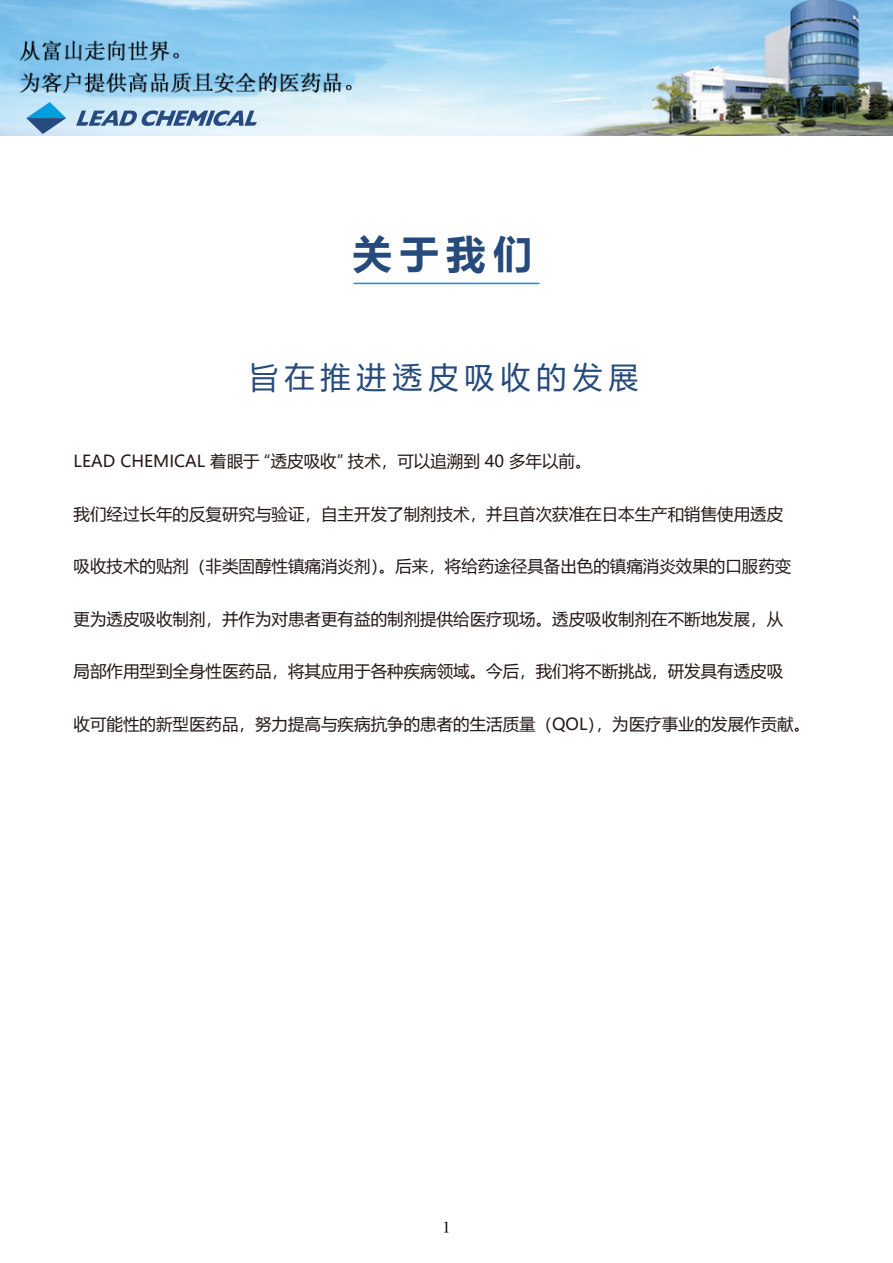
<style>
.page{position:relative;width:893px;height:1263px;background:#fff}
.page>*{position:absolute;margin:0;border:0;box-sizing:border-box;transform-origin:0 0}
.t1{font:700 39px "Microsoft Ya Hei UI";color:#264a7b}
.t2{font:30px "Microsoft Ya Hei UI";letter-spacing:.2em;color:#264a7b}
.t3{font:16.5px "Microsoft Ya Hei UI";color:#231815}
.t4{font:15px "Hira Min Pro N W3";color:#000}
</style>
<div class="page">
<img style="left:0;top:0;width:893px;height:136px">
<hr style="left:353px;top:283px;width:186px;height:1px;background:#1692cf">
<svg style="left:26px;top:102px;width:40px;height:32px"></svg>
<svg style="left:76px;top:110px;width:181px;height:16px;background:#7e9aba"></svg>
<h1 class="t1" style="left:353px;top:227px;width:181px">关于我们</h1>
<h2 class="t2" style="left:248px;top:357px;width:391px">旨在推进透皮吸收的发展</h2>
<p class="t3" style="left:74px;top:450px;width:519px">LEAD CHEMICAL 着眼于 “透皮吸收” 技术，可以追溯到 40 多年以前。</p>
<p class="t3" style="left:74px;top:503px;width:711px">我们经过长年的反复研究与验证，自主开发了制剂技术，并且首次获准在日本生产和销售使用透皮</p>
<p class="t3" style="left:74px;top:555px;width:719px">吸收技术的贴剂（非类固醇性镇痛消炎剂）。后来，将给药途径具备出色的镇痛消炎效果的口服药变</p>
<p class="t3" style="left:74px;top:608px;width:711px">更为透皮吸收制剂，并作为对患者更有益的制剂提供给医疗现场。透皮吸收制剂在不断地发展，从</p>
<p class="t3" style="left:74px;top:660px;width:711px">局部作用型到全身性医药品，将其应用于各种疾病领域。今后，我们将不断挑战，研发具有透皮吸</p>
<p class="t3" style="left:74px;top:713px;width:738px">收可能性的新型医药品，努力提高与疾病抗争的患者的生活质量（QOL），为医疗事业的发展作贡献。</p>
<p class="t4" style="left:442px;top:1215px;width:10px">1</p>
</div>
